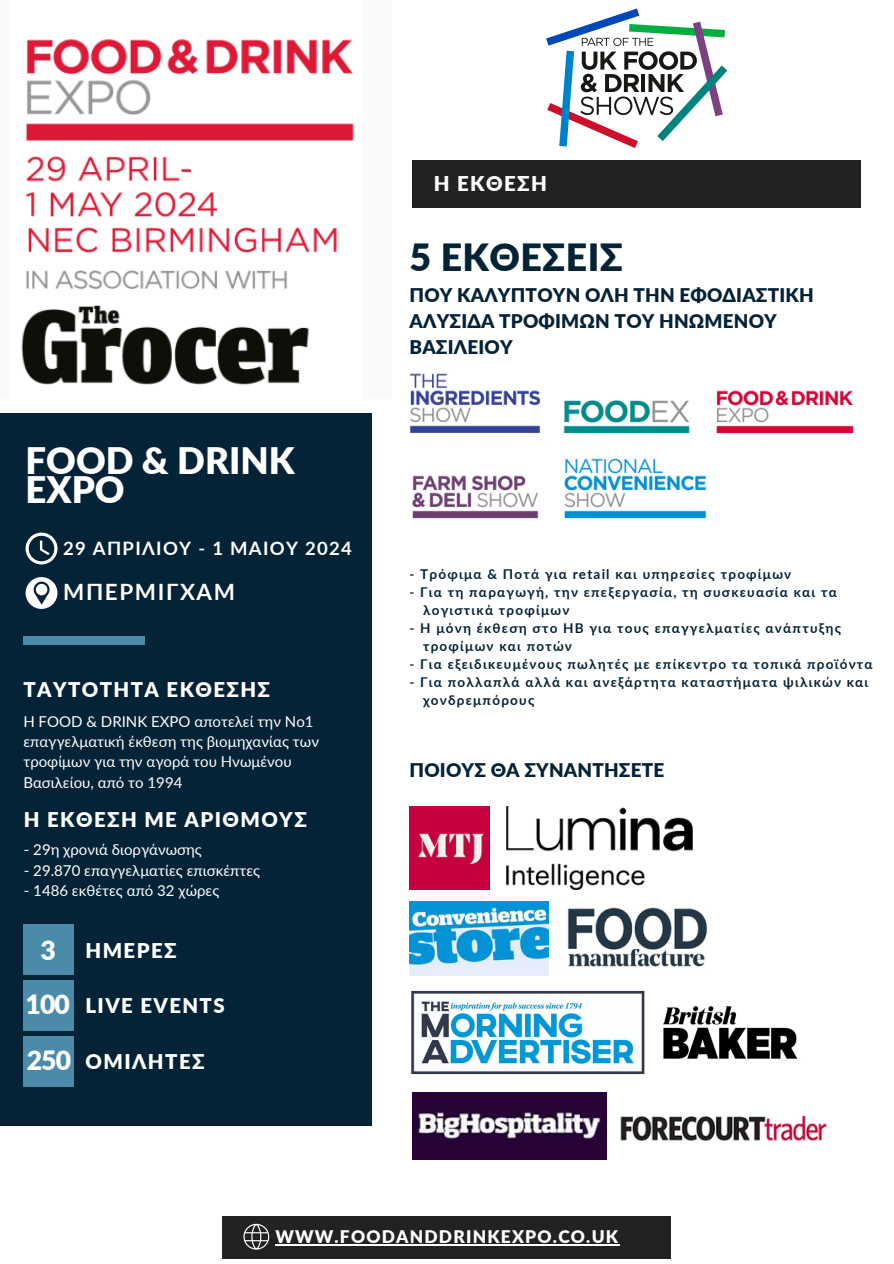
<style>
.page{position:relative;width:894px;height:1264px;background:#fff}
.page>*{position:absolute;margin:0;border:0;box-sizing:border-box;transform-origin:0 0}
.t1{font:900 37.5px "Lato";letter-spacing:.01em;color:#052337}
.t2{font:900 36.45px/29.2px "Lato";color:#fff}
.t3{font:900 26.55px "Lato";letter-spacing:-.035em;color:#fff}
.t4{font:700 22.5px "Lato";letter-spacing:.07em;color:#fff}
.t5{font:900 20.4px "Lato";letter-spacing:.07em;color:#fff}
.t6{font:900 20.25px "Lato";letter-spacing:.07em;color:#fff}
.t7{font:900 18.9px/25.8px "Lato";letter-spacing:.01em;color:#052337}
.t8{font:700 18.45px "Lato";letter-spacing:.07em;color:#fff}
.t9{font:900 17.4px "Lato";letter-spacing:.07em;color:#fff}
.t10{font:15px/20.2px "Lato";color:#fff}
.t11{font:700 13.5px/18px "Lato";letter-spacing:.09em;color:#052337}
</style>
<div class="page">
<div style="left:412px;top:161px;width:448px;height:47px;background:#222"></div>
<div style="left:0;top:413px;width:371px;height:712px;background:#052337"></div>
<div style="left:23px;top:636px;width:122px;height:8px;background:#4b8baa"></div>
<svg style="left:26px;top:577px;width:31px;height:31px"></svg>
<svg style="left:26px;top:532px;width:31px;height:32px"></svg>
<div style="left:222px;top:1216px;width:449px;height:42px;background:#222"></div>
<hr style="left:275px;top:1244px;width:344px;height:1px;background:#fff">
<svg style="left:243px;top:1223px;width:26px;height:26px"></svg>
<svg style="left:546px;top:9px;width:181px;height:139px"></svg>
<div style="left:23px;top:923px;width:51px;height:51px;background:#4b8baa"></div>
<div style="left:23px;top:980px;width:51px;height:50px;background:#4b8baa"></div>
<div style="left:23px;top:1036px;width:51px;height:50px;background:#4b8baa"></div>
<img style="left:409px;top:806px;width:80px;height:83px">
<img style="left:411px;top:990px;width:234px;height:85px">
<img style="left:506px;top:806px;width:186px;height:83px">
<img style="left:412px;top:1092px;width:194px;height:67px">
<img style="left:662px;top:1006px;width:136px;height:53px">
<img style="left:409px;top:901px;width:139px;height:74px">
<img style="left:620px;top:1115px;width:207px;height:26px">
<img style="left:567px;top:907px;width:141px;height:60px">
<img style="left:410px;top:373px;width:444px;height:61px">
<img style="left:412px;top:458px;width:295px;height:61px">
<img style="left:21px;top:39px;width:333px;height:346px">
<p class="t5" style="left:433px;top:171px;width:115px">Η ΕΚΘΕΣΗ</p>
<h5 class="t1" style="left:409px;top:234px;width:215px">5 ΕΚΘΕΣΕΙΣ</h5>
<p class="t2" style="left:26px;top:445px;width:270px">FOOD &amp; DRINK<br>EXPO</p>
<p class="t8" style="left:63px;top:536px;width:290px">29 AΠΡΙΛΙΟΥ - 1 MAIOY 2024</p>
<p class="t4" style="left:63px;top:577px;width:173px">MΠΕΡΜΙΓΧΑΜ</p>
<p class="t6" style="left:23px;top:676px;width:248px">ΤΑΥΤΟΤΗΤΑ ΕΚΘΕΣΗΣ</p>
<h3 class="t10" style="left:23px;top:711px;width:297px">Η FOOD &amp; DRINK EXPO αποτελεί την Νο1 επαγγελματική έκθεση της βιομηχανίας των τροφίμων για την αγορά του Ηνωμένου Βασιλείου, από το 1994</h3>
<h1 class="t6" style="left:24px;top:806px;width:284px">Η ΕΚΘΕΣΗ ΜΕ ΑΡΙΘΜΟΥΣ</h1>
<h3 class="t10" style="left:24px;top:839px;width:179px">- 29η χρονιά διοργάνωσης</h3>
<p class="t10" style="left:24px;top:859px;width:238px">- 29.870 επαγγελματίες επισκέπτες</p>
<p class="t10" style="left:24px;top:879px;width:197px">- 1486 εκθέτες από 32 χώρες</p>
<p class="t3" style="left:41px;top:934px;width:17px">3</p>
<h4 class="t6" style="left:85px;top:938px;width:93px">ΗΜΕΡΕΣ</h4>
<p class="t3" style="left:26px;top:987px;width:46px">100</p>
<p class="t3" style="left:27px;top:1043px;width:46px">250</p>
<p class="t6" style="left:85px;top:992px;width:141px">LIVE EVENTS</p>
<p class="t6" style="left:85px;top:1048px;width:120px">OΜΙΛΗΤΕΣ</p>
<p class="t7" style="left:409px;top:281px;width:405px">ΠΟΥ ΚΑΛΥΠΤΟΥΝ ΟΛΗ ΤΗΝ ΕΦΟΔΙΑΣΤΙΚΗ<br>ΑΛΥΣΙΔΑ ΤΡΟΦΙΜΩΝ ΤΟΥ ΗΝΩΜΕΝΟΥ<br>ΒΑΣΙΛΕΙΟΥ</p>
<h4 class="t11" style="left:409px;top:565px;width:383px">- Τρόφιμα &amp; Ποτά για retail και υπηρεσίες τροφίμων</h4>
<h4 class="t11" style="left:423px;top:583px;width:415px;text-indent:-14px">- Για τη παραγωγή, την επεξεργασία, τη συσκευασία και τα λογιστικά τροφίμων</h4>
<h4 class="t11" style="left:423px;top:619px;width:419px;text-indent:-14px">- H μόνη έκθεση στο ΗΒ για τους επαγγελματίες ανάπτυξης τροφίμων και ποτών</h4>
<h4 class="t11" style="left:409px;top:655px;width:464px">- Για εξειδικευμένους πωλητές με επίκεντρο τα τοπικά προϊόντα</h4>
<h4 class="t11" style="left:423px;top:673px;width:446px;text-indent:-14px">- Για πολλαπλά αλλά και ανεξάρτητα καταστήματα ψιλικών και χονδρεμπόρους</h4>
<p class="t7" style="left:409px;top:757px;width:256px">ΠΟΙΟΥΣ ΘΑ ΣΥΝΑΝΤΗΣΕΤΕ</p>
<h1 class="t9" style="left:275px;top:1225px;width:344px">WWW.FOODANDDRINKEXPO.CO.UK</h1>
</div>
